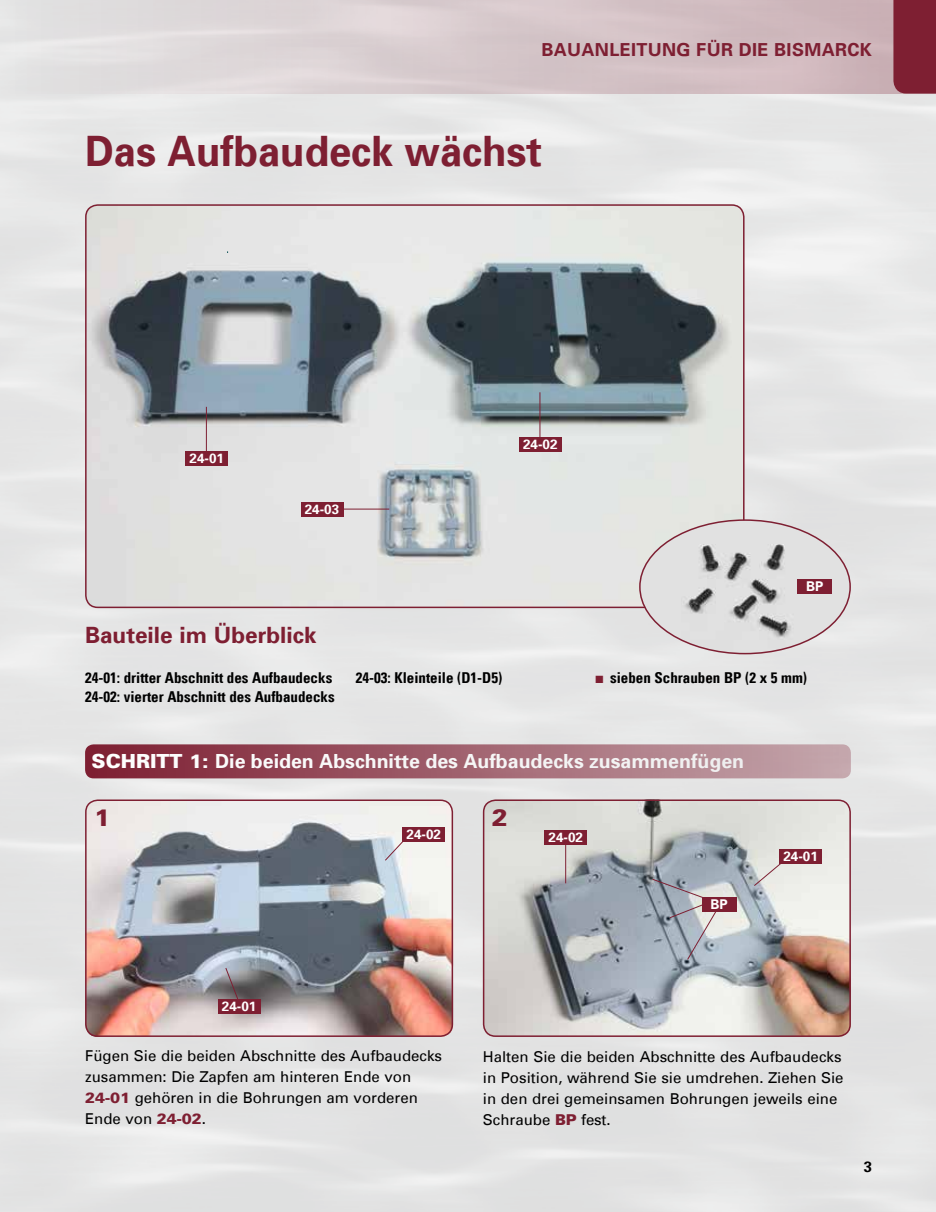
<style>
.page{position:relative;width:936px;height:1212px;background:#fff}
.page>*{position:absolute;margin:0;border:0;box-sizing:border-box;transform-origin:0 0}
.t1{font:700 42px "Univers";color:#7e1f32;scale:.95 1}
.t2{font:900 24px "Univers";color:#7e1f32}
.t3{font:700 22.5px "Univers";color:#7e1f32}
.t4{font:700 19.5px "Univers";color:#fff}
.t5{font:700 18px "Univers";letter-spacing:.02em;color:#7e1f32}
.t6{font:15px/21px "Univers";color:#000}
.t7{font:700 condensed 15px/19.5px "Univers";color:#000}
.t8{font:700 15px "Univers";color:#000}
.t9{font:700 13.5px "Univers";color:#fff}
.s1{color:#7e1f32}
.s2{font-weight:900}
.s3{font-weight:900;color:#7e1f32}
</style>
<div class="page">
<div style="left:0;top:94px;width:935px;height:1118px;background:#e5e5e5"></div>
<div style="left:0;top:0;width:935px;height:94px;background:linear-gradient(to right,#e5e6e6,#cbb0b5)"></div>
<img style="left:85px;top:204px;width:659px;height:404px">
<div style="left:85px;top:204px;width:659px;height:404px;border:2px solid #7e1f32;border-radius:12px"></div>
<div style="left:893px;top:0;width:42px;height:94px;background:#7e1f32"></div>
<div style="left:85px;top:744px;width:765px;height:34px;background:linear-gradient(to right,#7d1e31,#c5a8ae);border-radius:9px"></div>
<img style="left:639px;top:520px;width:211px;height:134px">
<div style="left:797px;top:579px;width:34px;height:15px;background:#7e1f32"></div>
<img style="left:483px;top:799px;width:367px;height:238px">
<div style="left:483px;top:799px;width:367px;height:238px;border:2px solid #7e1f32;border-radius:12px"></div>
<img style="left:85px;top:799px;width:368px;height:238px">
<div style="left:85px;top:799px;width:368px;height:238px;border:2px solid #7e1f32;border-radius:12px"></div>
<svg style="left:225px;top:967px;width:15px;height:32px"></svg>
<div style="left:218px;top:999px;width:42px;height:15px;background:#7e1f32"></div>
<svg style="left:384px;top:833px;width:26px;height:28px"></svg>
<div style="left:402px;top:827px;width:43px;height:15px;background:#7e1f32"></div>
<hr style="left:206px;top:407px;width:1px;height:50px;background:#7e1f32">
<div style="left:185px;top:451px;width:43px;height:15px;background:#7e1f32"></div>
<hr style="left:565px;top:845px;width:1px;height:38px;background:#7e1f32">
<div style="left:544px;top:830px;width:43px;height:15px;background:#7e1f32"></div>
<hr style="left:539px;top:392px;width:1px;height:50px;background:#7e1f32">
<div style="left:519px;top:437px;width:42px;height:15px;background:#7e1f32"></div>
<hr style="left:339px;top:509px;width:50px;height:1px;background:#7e1f32">
<div style="left:301px;top:502px;width:42px;height:15px;background:#7e1f32"></div>
<svg style="left:753px;top:860px;width:31px;height:27px"></svg>
<div style="left:779px;top:849px;width:42px;height:15px;background:#7e1f32"></div>
<svg style="left:651px;top:878px;width:66px;height:82px;background:#a7aeb8"></svg>
<div style="left:702px;top:897px;width:34px;height:15px;background:#7e1f32"></div>
<p class="t5" style="left:541px;top:41px;width:332px">BAUANLEITUNG FÜR DIE BISMARCK</p>
<h1 class="t1" style="left:85px;top:134px;width:482px">Das Aufbaudeck wächst</h1>
<p class="t9" style="left:189px;top:453px;width:36px">24-01</p>
<p class="t9" style="left:305px;top:503px;width:36px">24-03</p>
<p class="t9" style="left:523px;top:438px;width:36px">24-02</p>
<p class="t9" style="left:806px;top:581px;width:19px">BP</p>
<h3 class="t3" style="left:85px;top:625px;width:233px">Bauteile im Überblick</h3>
<p class="t7" style="left:85px;top:669px;width:251px">24-01: dritter Abschnitt des Aufbaudecks<br>24-02: vierter Abschnitt des Aufbaudecks</p>
<p class="t7" style="left:356px;top:669px;width:148px">24-03: Kleinteile (D1-D5)</p>
<p class="t7" style="left:595px;top:669px;width:213px"><span class="s1">■</span> sieben Schrauben BP (2 x 5 mm)</p>
<h3 class="t4" style="left:92px;top:753px;width:654px"><span class="s2">SCHRITT 1:</span> Die beiden Abschnitte des Aufbaudecks zusammenfügen</h3>
<h2 class="t2" style="left:94px;top:807px;width:18px">1</h2>
<h2 class="t2" style="left:492px;top:807px;width:18px">2</h2>
<p class="t9" style="left:406px;top:828px;width:36px">24-02</p>
<p class="t9" style="left:548px;top:832px;width:36px">24-02</p>
<p class="t9" style="left:783px;top:851px;width:36px">24-01</p>
<p class="t9" style="left:710px;top:898px;width:19px">BP</p>
<p class="t9" style="left:222px;top:1001px;width:36px">24-01</p>
<p class="t6" style="left:85px;top:1046px;width:358px">Fügen Sie die beiden Abschnitte des Aufbaudecks zusammen: Die Zapfen am hinteren Ende von <span class="s3">24-01</span> gehören in die Bohrungen am vorderen Ende von <span class="s3">24-02</span>.</p>
<p class="t6" style="left:483px;top:1048px;width:362px">Halten Sie die beiden Abschnitte des Aufbaudecks in Position, während Sie sie umdrehen. Ziehen Sie in den drei gemeinsamen Bohrungen jeweils eine Schraube <span class="s3">BP</span> fest.</p>
<p class="t8" style="left:863px;top:1160px;width:10px">3</p>
</div>
